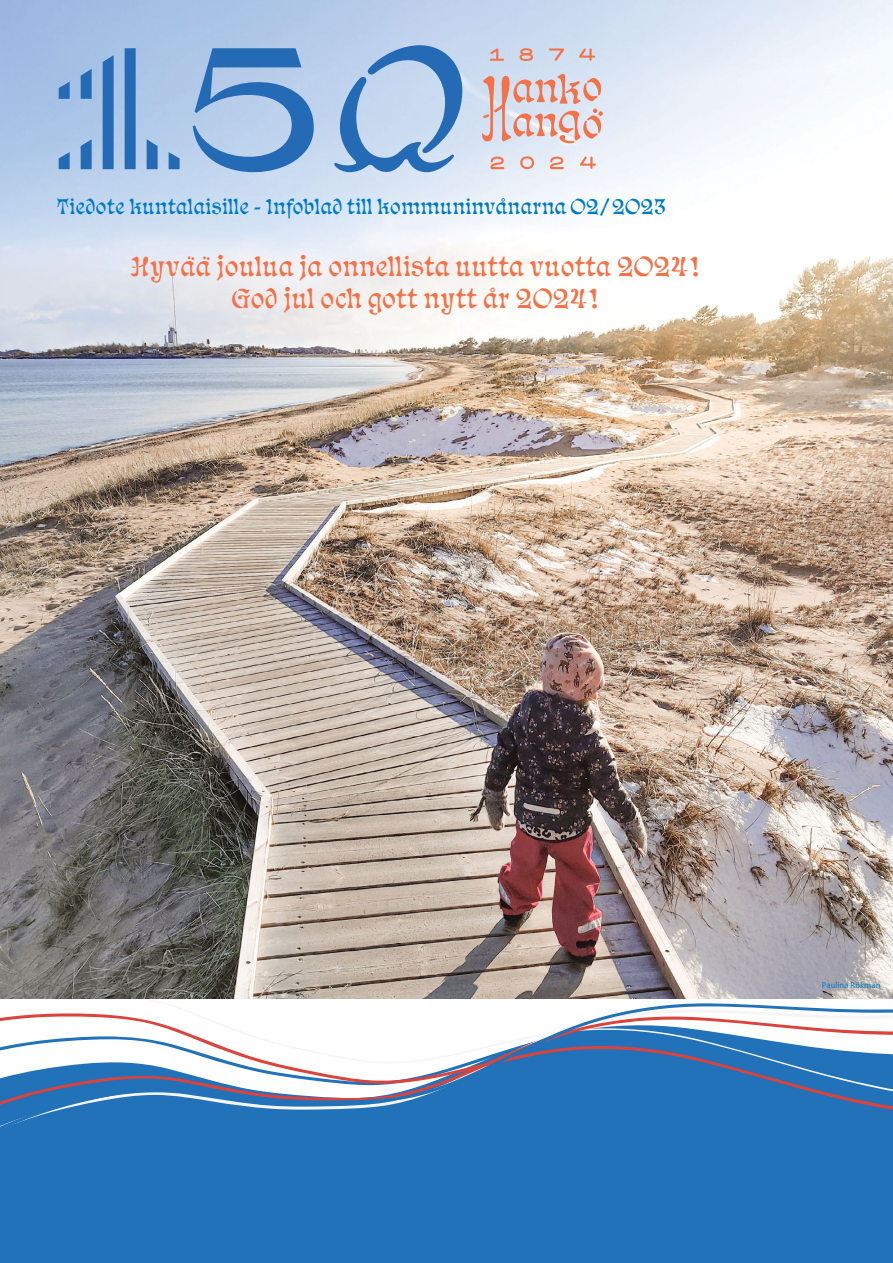
<style>
.page{position:relative;width:893px;height:1263px;background:#fff}
.page>*{position:absolute;margin:0;border:0;box-sizing:border-box;transform-origin:0 0}
.t1{font:27px/32.4px "Hanko 150";color:#f37248;text-align:center}
.t2{font:21px "Hanko 150";color:#007bc3}
.t3{font:9px "Calibri";color:#007bc3}
</style>
<div class="page">
<img style="left:0;top:0;width:893px;height:999px">
<div style="left:0;top:1150px;width:893px;height:113px;background:#2172b9"></div>
<svg style="left:0;top:1003px;width:893px;height:147px;fill:#2172b9"></svg>
<svg style="left:519px;top:48px;width:14px;height:13px"></svg>
<svg style="left:490px;top:48px;width:14px;height:13px"></svg>
<svg style="left:549px;top:48px;width:15px;height:13px"></svg>
<svg style="left:579px;top:48px;width:16px;height:13px"></svg>
<svg style="left:491px;top:157px;width:13px;height:12px"></svg>
<svg style="left:550px;top:157px;width:14px;height:12px"></svg>
<svg style="left:580px;top:156px;width:16px;height:13px"></svg>
<svg style="left:520px;top:156px;width:14px;height:13px"></svg>
<svg style="left:482px;top:74px;width:121px;height:69px;background:#e0c3c2"></svg>
<svg style="left:59px;top:48px;width:121px;height:121px;background:#88aed9"></svg>
<svg style="left:193px;top:48px;width:121px;height:143px;background:#88aed9"></svg>
<svg style="left:334px;top:45px;width:128px;height:130px;background:#96b7dd"></svg>
<p class="t2" style="left:57px;top:194px;width:611px">Tiedote kuntalaisille - Infoblad till kommuninvånarna 02/2023</p>
<p class="t1" style="left:131px;top:250px;width:572px">Hyvää joulua ja onnellista uutta vuotta 2024!<br>God jul och gott nytt år 2024!</p>
<p class="t3" style="left:822px;top:979px;width:60px">Paulina Rökman</p>
</div>
